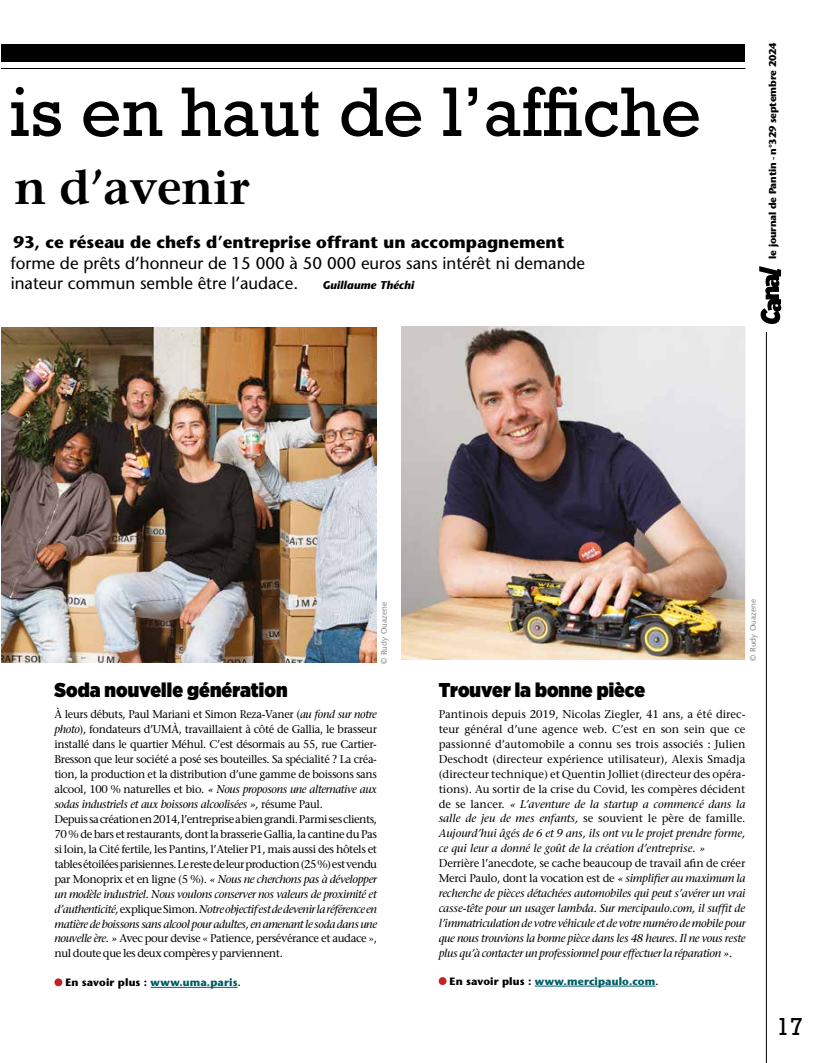
<style>
.page{position:relative;width:815px;height:1063px;background:#fff}
.page>*{position:absolute;margin:0;border:0;box-sizing:border-box;transform-origin:0 0}
.t1{font:71.25px "Rockwell";color:#000}
.t2{font:600 47.5px "Stone Serif";letter-spacing:-.01em;color:#000}
.t3{font:25px "Rockwell";color:#000}
.t4{font:900 20px "Gotham Narrow";letter-spacing:.005em;color:#000}
.t5{font:16.88px/20.2px "Stone Sans";color:#000}
.t6{font:700 16.88px "Stone Sans";color:#000}
.t7{font:11.25px/15px "Stone Serif";letter-spacing:-.035em;color:#000}
.t8{font:italic 11.25px/15px "Stone Serif";letter-spacing:-.025em;color:#000;text-align:justify}
.t9{font:italic 700 11.25px "Stone Sans";color:#000}
.t10{font:700 10.62px "Stone Sans";letter-spacing:.015em;color:#005c66}
.t11{font:700 10.62px "Stone Sans";letter-spacing:.015em;color:#000}
.t12{font:700 10px "Stone Sans";letter-spacing:-.015em;color:#000}
.t13{font:8.12px "Stone Sans";letter-spacing:.02em;color:#878787}
.s1{font-style:italic}
.s2{color:#005c66}
.s3{font-weight:600}
.s4{font-style:normal}
.s5{color:#000}
.s6{font-weight:600;color:#000}
</style>
<div class="page">
<hr style="left:766px;top:332px;width:1px;height:731px;background:#000">
<svg style="left:759px;top:266px;width:22px;height:58px"></svg>
<div style="left:1px;top:44px;width:744px;height:17px;background:#000"></div>
<hr style="left:1px;top:68px;width:744px;height:1px;background:#000">
<hr style="left:151px;top:987px;width:87px;height:1px;background:#005c66">
<div style="left:54px;top:978px;width:8px;height:8px;background:#c62122;border-radius:50%"></div>
<img style="left:1px;top:328px;width:376px;height:335px">
<img style="left:402px;top:326px;width:343px;height:334px">
<hr style="left:535px;top:986px;width:120px;height:1px;background:#005c66">
<div style="left:439px;top:977px;width:8px;height:8px;background:#c62122;border-radius:50%"></div>
<h1 class="t1" style="left:10px;top:71px;width:693px">is en haut de l’affiche</h1>
<h2 class="t2" style="left:14px;top:159px;width:237px">n d’avenir</h2>
<h3 class="t6" style="left:13px;top:232px;width:552px">93, ce réseau de chefs d’entreprise offrant un accompagnement</h3>
<h3 class="t5" style="left:11px;top:253px;width:576px">forme de prêts d’honneur de 15 000 à 50 000 euros sans intérêt ni demande inateur commun semble être l’audace.</h3>
<p class="t9" style="left:322px;top:278px;width:93px">Guillaume Théchi</p>
<p class="t12" style="left:767px;top:259px;width:218px;rotate:-90deg">le journal de Pantin - n°329 septembre 2024</p>
<p class="t13" style="left:379px;top:664px;width:64px;rotate:-90deg">© Rudy Ouazene</p>
<h3 class="t4" style="left:54px;top:677px;width:235px">Soda nouvelle génération</h3>
<p class="t7" style="left:54px;top:706px;width:324px">À leurs débuts, Paul Mariani et Simon Reza-Vaner (<span class="s1">au fond sur notre photo</span>), fondateurs d’UMÀ, travaillaient à côté de Gallia, le brasseur installé dans le quartier Méhul. C’est désormais au 55, rue Cartier-Bresson que leur société a posé ses bouteilles. Sa spécialité ? La créa&shy;tion, la production et la distribution d’une gamme de boissons sans alcool, 100 % naturelles et bio. <span class="s1">« Nous proposons une alternative aux sodas industriels et aux boissons alcoolisées »,</span> résume Paul.<br>Depuis sa création en 2014, l’entreprise a bien grandi. Parmi ses clients, 70 % de bars et restaurants, dont la brasserie Gallia, la cantine du Pas si loin, la Cité fertile, les Pantins, l’Atelier P1, mais aussi des hôtels et tables étoilées parisiennes. Le reste de leur production (25 %) est vendu par Monoprix et en ligne (5 %). <span class="s1">« Nous ne cherchons pas à développer un modèle industriel. Nous voulons conserver nos valeurs de proximité et d’authenticité,</span> explique Simon. <span class="s1">Notre objectif est de devenir la référence en matière de boissons sans alcool pour adultes, en amenant le soda dans une nouvelle ère. »</span> Avec pour devise « Patience, persévérance et audace », nul doute que les deux compères y parviennent.</p>
<p class="t11" style="left:65px;top:976px;width:177px">En savoir plus : <span class="s2">www.uma.paris</span><span class="s3">.</span></p>
<p class="t13" style="left:748px;top:661px;width:64px;rotate:-90deg">© Rudy Ouazene</p>
<h3 class="t4" style="left:439px;top:677px;width:208px">Trouver la bonne pièce</h3>
<p class="t7" style="left:439px;top:706px;width:308px;text-align:justify">Pantinois depuis 2019, Nicolas Ziegler, 41 ans, a été direc&shy;teur général d’une agence web. C’est en son sein que ce passionné d’automobile a connu ses trois associés : Julien Deschodt (directeur expérience utilisateur), Alexis Smadja (directeur technique) et Quentin Jolliet (directeur des opéra&shy;tions). Au sortir de la crise du Covid, les compères décident de se lancer. <span class="s1">« L’aventure de la startup a commencé dans la salle de jeu de mes enfants,</span> se souvient le père de famille.<br><span class="s1">Aujourd’hui âgés de 6 et 9 ans, ils ont vu le projet prendre forme, ce qui leur a donné le goût de la création d’entreprise. »</span></p>
<p class="t8" style="left:439px;top:856px;width:308px"><span class="s4">Derrière l’anecdote, se cache beaucoup de travail afin de créer Merci Paulo, dont la vocation est de</span> « simplifier au maximum la recherche de pièces détachées automobiles qui peut s’avérer un vrai casse-tête pour un usager lambda. Sur mercipaulo.com, il suffit de l’immatriculation de votre véhicule et de votre numéro de mobile pour que nous trouvions la bonne pièce dans les 48 heures. Il ne vous reste plus qu’à contacter un professionnel pour effectuer la réparation ».</p>
<p class="t10" style="left:450px;top:975px;width:210px"><span class="s5">En savoir plus :</span> www.mercipaulo.com<span class="s6">.</span></p>
<h3 class="t3" style="left:776px;top:1012px;width:29px">17</h3>
</div>
